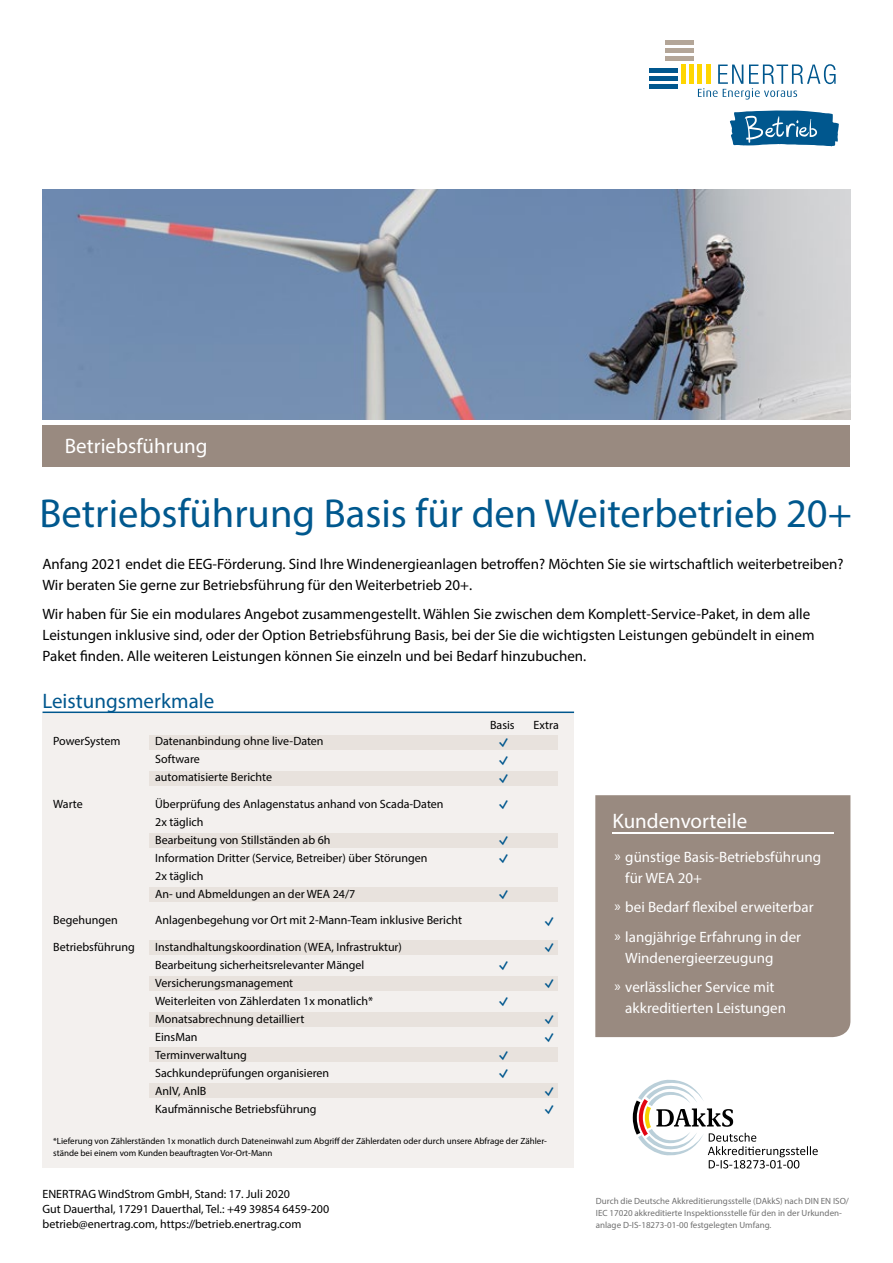
<style>
.page{position:relative;width:893px;height:1263px;background:#fff}
.page>*{position:absolute;margin:0;border:0;box-sizing:border-box;transform-origin:0 0}
.t1{font:40.5px "Myriad Pro";color:#00588e}
.t2{font:21px "Myriad Pro";color:#fff}
.t3{font:21px "Myriad Pro";color:#00578e}
.t4{font:15px/21px "Myriad Pro";color:#000}
.t5{font:15px/29.5px "Myriad Pro";color:#fff}
.t6{font:12px/18px "Myriad Pro";color:#000}
.t7{font:700 12px/18px "Daxline Pro";color:#00578e}
.t8{font:9px/12px "Myriad Pro";color:#000}
.t9{font:9px/12px "Myriad Pro";color:#707070}
</style>
<div class="page">
<div style="left:43px;top:713px;width:531px;height:455px;background:#f3f0ee"></div>
<div style="left:149px;top:735px;width:409px;height:14px;background:#e8e2dd"></div>
<div style="left:149px;top:771px;width:409px;height:14px;background:#e8e2dd"></div>
<div style="left:149px;top:834px;width:409px;height:14px;background:#e8e2dd"></div>
<div style="left:149px;top:887px;width:409px;height:14px;background:#e8e2dd"></div>
<div style="left:149px;top:940px;width:409px;height:14px;background:#e8e2dd"></div>
<div style="left:149px;top:976px;width:409px;height:14px;background:#e8e2dd"></div>
<div style="left:149px;top:1012px;width:409px;height:14px;background:#e8e2dd"></div>
<div style="left:149px;top:1048px;width:409px;height:14px;background:#e8e2dd"></div>
<div style="left:149px;top:1084px;width:409px;height:14px;background:#e8e2dd"></div>
<img style="left:43px;top:190px;width:807px;height:230px">
<div style="left:43px;top:425px;width:807px;height:41px;background:#998a80"></div>
<svg style="left:730px;top:111px;width:109px;height:35px;background:#3177a4"></svg>
<hr style="left:690px;top:65px;width:4px;height:19px;background:#ffd600">
<hr style="left:682px;top:65px;width:4px;height:19px;background:#ffd600">
<hr style="left:649px;top:77px;width:29px;height:4px;background:#00578e">
<hr style="left:649px;top:85px;width:29px;height:4px;background:#00578e">
<hr style="left:649px;top:69px;width:29px;height:4px;background:#00578e">
<hr style="left:665px;top:48px;width:29px;height:4px;background:#b4a698">
<hr style="left:665px;top:56px;width:29px;height:4px;background:#b4a698">
<hr style="left:665px;top:40px;width:29px;height:4px;background:#b4a698">
<svg style="left:698px;top:64px;width:138px;height:36px"></svg>
<div style="left:595px;top:795px;width:255px;height:242px;background:#998a80"></div>
<hr style="left:612px;top:832px;width:221px;height:2px;background:#fff">
<svg style="left:633px;top:1079px;width:185px;height:89px"></svg>
<hr style="left:43px;top:711px;width:531px;height:2px;background:#00578e">
<h2 class="t2" style="left:65px;top:433px;width:144px">Betriebsführung</h2>
<h1 class="t1" style="left:39px;top:488px;width:814px">Betriebsführung Basis für den Weiterbetrieb 20+</h1>
<p class="t4" style="left:43px;top:553px;width:803px">Anfang 2021 endet die EEG-Förderung. Sind Ihre Windenergieanlagen betroffen? Möchten Sie sie wirtschaftlich weiterbetreiben?<br>Wir beraten Sie gerne zur Betriebsführung für den Weiterbetrieb 20+.</p>
<p class="t4" style="left:43px;top:603px;width:773px">Wir haben für Sie ein modulares Angebot zusammengestellt. Wählen Sie zwischen dem Komplett-Service-Paket, in dem alle<br>Leistungen inklusive sind, oder der Option Betriebsführung Basis, bei der Sie die wichtigsten Leistungen gebündelt in einem<br>Paket finden. Alle weiteren Leistungen können Sie einzeln und bei Bedarf hinzubuchen.</p>
<h2 class="t3" style="left:43px;top:688px;width:173px">Leistungsmerkmale</h2>
<p class="t6" style="left:53px;top:732px;width:69px">PowerSystem</p>
<p class="t6" style="left:53px;top:794px;width:31px">Warte</p>
<p class="t6" style="left:53px;top:911px;width:66px">Begehungen</p>
<p class="t6" style="left:53px;top:937px;width:83px">Betriebsführung</p>
<p class="t6" style="left:155px;top:732px;width:170px">Datenanbindung ohne live-Daten<br>Software<br>automatisierte Berichte</p>
<p class="t6" style="left:155px;top:794px;width:290px">Überprüfung des Anlagenstatus anhand von Scada-Daten 2x täglich<br>Bearbeitung von Stillständen ab 6h<br>Information Dritter (Service, Betreiber) über Störungen<br>2x täglich<br>An- und Abmeldungen an der WEA 24/7</p>
<p class="t6" style="left:155px;top:911px;width:308px">Anlagenbegehung vor Ort mit 2-Mann-Team inklusive Bericht</p>
<p class="t6" style="left:155px;top:937px;width:248px">Instandhaltungskoordination (WEA, Infrastruktur)<br>Bearbeitung sicherheitsrelevanter Mängel<br>Versicherungsmanagement<br>Weiterleiten von Zählerdaten 1x monatlich*<br>Monatsabrechnung detailliert<br>EinsMan<br>Terminverwaltung<br>Sachkundeprüfungen organisieren<br>AnlV, AnlB<br>Kaufmännische Betriebsführung</p>
<p class="t6" style="left:490px;top:715px;width:26px">Basis</p>
<p class="t6" style="left:534px;top:715px;width:27px">Extra</p>
<p class="t7" style="left:499px;top:734px;width:12px;text-align:justify">✓ ✓ ✓</p>
<p class="t7" style="left:499px;top:796px;width:12px">✓</p>
<p class="t7" style="left:499px;top:832px;width:12px">✓ ✓</p>
<p class="t7" style="left:499px;top:886px;width:12px">✓</p>
<p class="t7" style="left:544px;top:913px;width:12px">✓</p>
<p class="t7" style="left:544px;top:939px;width:12px">✓</p>
<p class="t7" style="left:499px;top:957px;width:12px">✓</p>
<p class="t7" style="left:544px;top:975px;width:12px">✓</p>
<p class="t7" style="left:499px;top:993px;width:12px">✓</p>
<p class="t7" style="left:544px;top:1011px;width:12px">✓ ✓</p>
<p class="t7" style="left:499px;top:1047px;width:12px">✓ ✓</p>
<p class="t7" style="left:544px;top:1083px;width:12px">✓ ✓</p>
<p class="t8" style="left:53px;top:1135px;width:495px">*Lieferung von Zählerständen 1x monatlich durch Dateneinwahl zum Abgriff der Zählerdaten oder durch unsere Abfrage der Zähler&shy;stände bei einem vom Kunden beauftragten Vor-Ort-Mann</p>
<p class="t6" style="left:43px;top:1186px;width:288px;line-height:15px">ENERTRAG WindStrom GmbH, Stand: 17. Juli 2020<br>Gut Dauerthal, 17291 Dauerthal, Tel.: +49 39854 6459-200 betrieb@enertrag.com, https://betrieb.enertrag.com</p>
<h2 class="t2" style="left:612px;top:808px;width:136px">Kundenvorteile</h2>
<p class="t5" style="left:625px;top:846px;width:197px;line-height:21px;text-indent:-11px">» günstige Basis-Betriebsführung für WEA 20+</p>
<p class="t5" style="left:614px;top:892px;width:201px">» bei Bedarf flexibel erweiterbar » langjährige Erfahrung in der</p>
<p class="t5" style="left:614px;top:942px;width:162px;text-align:right">Windenergieerzeugung<br>» verlässlicher Service mit</p>
<p class="t5" style="left:625px;top:993px;width:162px">akkreditierten Leistungen</p>
<p class="t9" style="left:596px;top:1195px;width:255px">Durch die Deutsche Akkreditierungsstelle (DAkkS) nach DIN EN ISO/<br>IEC 17020 akkreditierte Inspektionsstelle für den in der Urkunden&shy;anlage D-IS-18273-01-00 festgelegten Umfang.</p>
</div>
